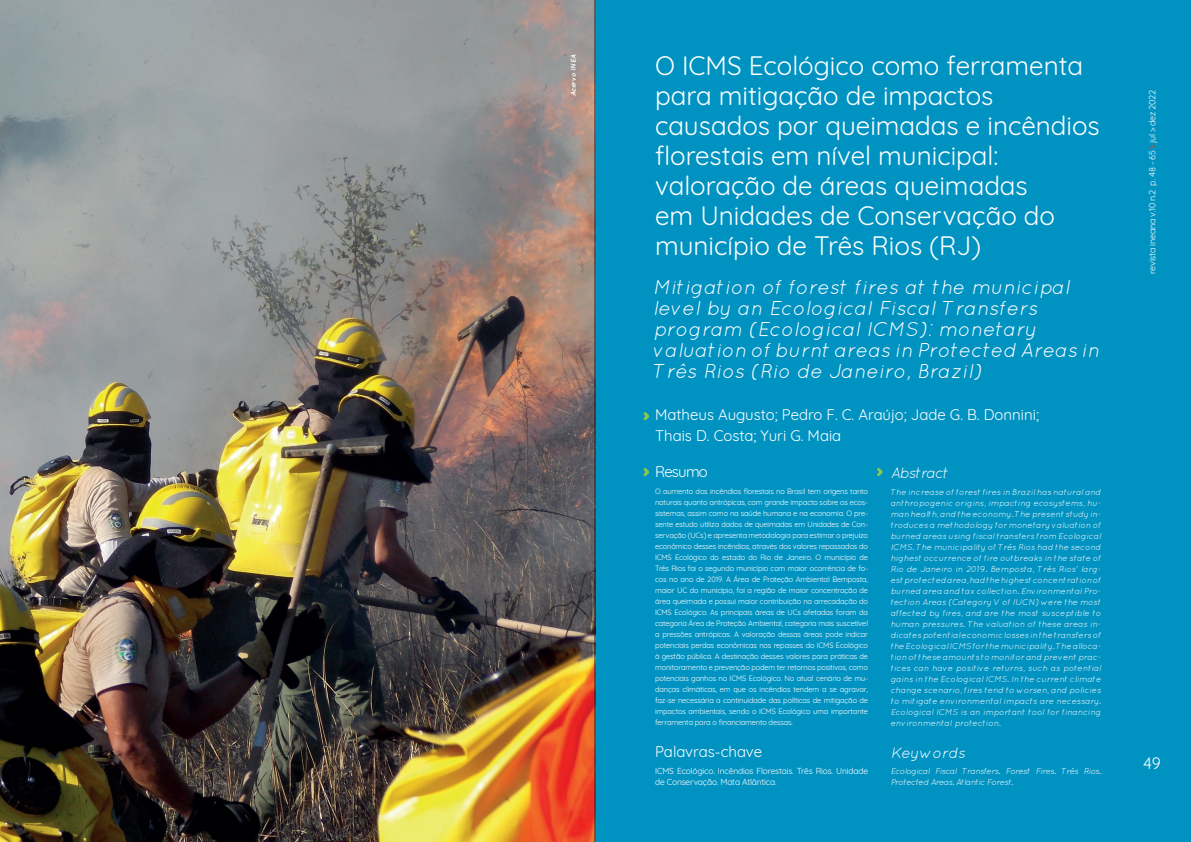
<style>
.page{position:relative;width:1191px;height:842px;background:#fff}
.page>*{position:absolute;margin:0;border:0;box-sizing:border-box;transform-origin:0 0}
.TÍTULO_ABERTURA{font:26px/30px "Quicksand";color:#fff}
.TÍTULO_ABERTURA_EM_I{font:italic 20px/21px "Quicksand";letter-spacing:.01em;color:#fff}
.t1{font:16.1px "Quicksand";color:#fff}
.AUTORES{font:15px "Quicksand";color:#fff}
.PALAVRAS_CHAVE_TITUL{font:15px "Quicksand";color:#fff}
.RESUMO_TITULO{font:italic 15px "Quicksand";letter-spacing:-.05em;color:#fff}
.PALAVRAS_CHAVE_TITUL-2{font:italic 15px "Quicksand";color:#fff}
.RESUMO_TITULO-2{font:15px "Quicksand";letter-spacing:-.05em;color:#fff}
.t2{font:8.9px "Quicksand";letter-spacing:-.025em;color:#fff}
.RESUMO_TEXTO{font:italic 8.5px/11px "Quicksand";color:#fff;text-align:justify}
.PALAVRAS_CHAVE_TEXTO{font:8.5px/11px "Quicksand";letter-spacing:-.02em;color:#fff}
.PALAVRAS_CHAVE_TEXTO-2{font:italic 8.5px/11px "Quicksand";letter-spacing:-.05em;color:#fff}
.RESUMO_TEXTO-2{font:7.5px/11px "Quicksand";letter-spacing:-.02em;color:#fff;text-align:justify}
.CITAÇÃO_DIRETA{font:italic 700 7px "Quicksand";letter-spacing:-.025em;color:#fff}
</style>
<div class="page">
<div style="left:595px;top:0;width:596px;height:842px;background:#0093c2"></div>
<svg style="left:643px;top:412px;width:6px;height:9px"></svg>
<svg style="left:643px;top:468px;width:6px;height:9px"></svg>
<svg style="left:877px;top:467px;width:6px;height:9px"></svg>
<img style="left:0;top:0;width:595px;height:842px">
<svg style="left:1149px;top:145px;width:7px;height:4px"></svg>
<p class="CITAÇÃO_DIRETA" style="left:569px;top:96px;width:43px;rotate:-90deg">Acervo INEA</p>
<p class="TÍTULO_ABERTURA" style="left:655px;top:49px;width:446px">O ICMS Ecológico como ferramenta para mitigação de impactos causados por queimadas e incêndios florestais em nível municipal: valoração de áreas queimadas<br>em Unidades de Conservação do município de Três Rios (RJ)</p>
<p class="TÍTULO_ABERTURA_EM_I" style="left:653px;top:277px;width:448px">Mitigation of forest fires at the municipal level by an Ecological Fiscal Transfers program (Ecological ICMS): monetary valuation of burnt areas in Protected Areas in Três Rios (Rio de Janeiro, Brazil)</p>
<p class="AUTORES" style="left:655px;top:403px;width:385px">Matheus Augusto; Pedro F. C. Araújo; Jade G. B. Donnini;</p>
<p class="AUTORES" style="left:655px;top:424px;width:188px">Thais D. Costa; Yuri G. Maia</p>
<p class="RESUMO_TITULO-2" style="left:655px;top:460px;width:54px">Resumo</p>
<p class="RESUMO_TEXTO-2" style="left:655px;top:485px;width:214px">O aumento dos incêndios florestais no Brasil tem origens tanto naturais quanto antrópicas, com grande impacto sobre os ecos&shy;sistemas, assim como na saúde humana e na economia. O pre&shy;sente estudo utiliza dados de queimadas em Unidades de Con&shy;servação (UCs) e apresenta metodologia para estimar o prejuízo econômico desses incêndios, através dos valores repassados do ICMS Ecológico do estado do Rio de Janeiro. O município de Três Rios foi o segundo município com maior ocorrência de fo&shy;cos no ano de 2019. A Área de Proteção Ambiental Bemposta, maior UC do município, foi a região de maior concentração de área queimada e possui maior contribuição na arrecadação do ICMS Ecológico. As principais áreas de UCs afetadas foram da categoria Área de Proteção Ambiental, categoria mais suscetível a pressões antrópicas. A valoração dessas áreas pode indicar potenciais perdas econômicas nos repasses do ICMS Ecológico à gestão pública. A destinação desses valores para práticas de monitoramento e prevenção podem ter retornos positivos, como potenciais ganhos no ICMS Ecológico. No atual cenário de mu&shy;danças climáticas, em que os incêndios tendem a se agravar, faz-se necessária a continuidade das políticas de mitigação de impactos ambientais, sendo o ICMS Ecológico uma importante ferramenta para o financiamento dessas.</p>
<p class="PALAVRAS_CHAVE_TITUL" style="left:655px;top:740px;width:108px">Palavras-chave</p>
<p class="PALAVRAS_CHAVE_TEXTO" style="left:655px;top:764px;width:214px">ICMS Ecológico. Incêndios Florestais. Três Rios. Unidade de Conservação. Mata Atlântica.</p>
<p class="RESUMO_TITULO" style="left:890px;top:464px;width:60px">Abstract</p>
<p class="RESUMO_TEXTO" style="left:890px;top:486px;width:212px">The increase of forest fires in Brazil has natural and anthropogenic origins, impacting ecosystems, hu&shy;man health, and the economy. The present study in&shy;troduces a methodology for monetary valuation of burned areas using fiscal transfers from Ecological ICMS. The municipality of Três Rios had the second highest occurrence of fire outbreaks in the state of Rio de Janeiro in 2019. Bemposta, Três Rios' larg&shy;est protected area, had the highest concentration of burned area and tax collection. Environmental Pro&shy;tection Areas (Category V of IUCN) were the most affected by fires, and are the most susceptible to human pressures. The valuation of these areas in&shy;dicates potential economic losses in the transfers of the Ecological ICMS for the municipality. The alloca&shy;tion of these amounts to monitor and prevent prac&shy;tices can have positive returns, such as potential gains in the Ecological ICMS. In the current climate change scenario, fires tend to worsen, and policies to mitigate environmental impacts are necessary.<br>Ecological ICMS is an important tool for financing environmental protection.</p>
<p class="PALAVRAS_CHAVE_TITUL-2" style="left:890px;top:744px;width:76px">Keywords</p>
<p class="PALAVRAS_CHAVE_TEXTO-2" style="left:890px;top:766px;width:212px">Ecological Fiscal Transfers. Forest Fires. Três Rios.<br>Protected Areas. Atlantic Forest.</p>
<p class="t2" style="left:1145px;top:274px;width:185px;rotate:-90deg">revista ineana v.10 n.2 p. 48 - 65 jul &gt; dez 2022</p>
<h3 class="t1" style="left:1143px;top:751px;width:19px">49</h3>
</div>
